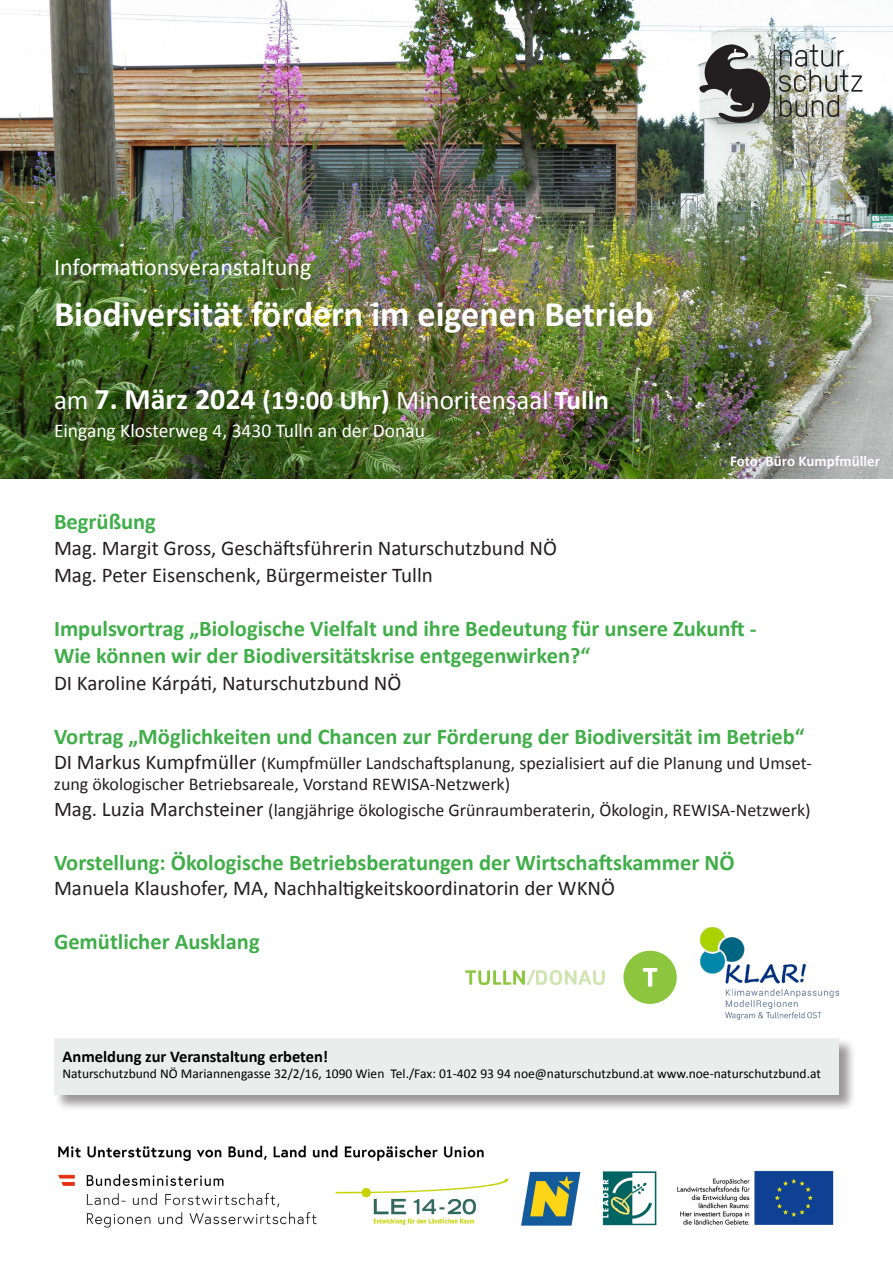
<style>
.page{position:relative;width:893px;height:1263px;background:#fff}
.page>*{position:absolute;margin:0;border:0;box-sizing:border-box;transform-origin:0 0}
.t1{font:700 36px "Calibri";color:#fff}
.t2{font:27px "Calibri";color:#fff}
.t3{font:24px "Calibri";color:#fff}
.t4{font:700 22.5px/27px "Calibri";color:#40ae49}
.t5{font:21px/27px "Calibri";color:#231f20}
.t6{font:19.5px "Calibri";color:#fff}
.t7{font:18px/21.6px "Calibri";color:#231f20}
.t8{font:700 16.5px "Calibri";color:#000}
.t9{font:700 15px "Calibri";color:#fff9ff}
.t10{font:13.5px "Calibri";color:#000}
.s1{font-weight:700;font-size:30px}
.s2{font-weight:700}
.s3{font-size:21px}
</style>
<div class="page">
<img style="left:0;top:0;width:893px;height:478px">
<svg style="left:697px;top:45px;width:73px;height:78px;background:#7c7c7b"></svg>
<img style="left:779px;top:45px;width:83px;height:72px">
<hr style="left:774px;top:45px;width:1px;height:78px;background:#231f20">
<div style="left:54px;top:1038px;width:802px;height:73px;background:#231f20;opacity:.46"></div>
<div style="left:54px;top:1037px;width:785px;height:57px;background:#eaedeb"></div>
<img style="left:58px;top:1145px;width:776px;height:83px">
<div style="left:623px;top:951px;width:54px;height:53px;background:#8bc63e;border-radius:50%"></div>
<svg style="left:643px;top:968px;width:14px;height:19px"></svg>
<svg style="left:465px;top:969px;width:140px;height:16px"></svg>
<img style="left:701px;top:927px;width:137px;height:93px">
<p class="t3" style="left:54px;top:251px;width:259px">Informationsveranstaltung</p>
<h1 class="t1" style="left:54px;top:288px;width:601px">Biodiversität fördern im eigenen Betrieb</h1>
<p class="t2" style="left:54px;top:382px;width:556px">am <span class="s1">7. März 2024</span> <span class="s2">(19:00 Uhr)</span> Minoritensaal <span class="s2">Tulln</span></p>
<p class="t6" style="left:54px;top:417px;width:372px">Eingang Klosterweg 4, 3430 Tulln an der Donau</p>
<p class="t9" style="left:730px;top:450px;width:151px">Foto: Büro Kumpfmüller</p>
<p class="t4" style="left:54px;top:507px;width:103px">Begrüßung</p>
<p class="t5" style="left:54px;top:533px;width:505px">Mag. Margit Gross, Geschäftsführerin Naturschutzbund NÖ<br>Mag. Peter Eisenschenk, Bürgermeister Tulln</p>
<p class="t4" style="left:54px;top:614px;width:704px">Impulsvortrag „Biologische Vielfalt und ihre Bedeutung für unsere Zukunft -<br>Wie können wir der Biodiversitätskrise entgegenwirken?“</p>
<p class="t5" style="left:54px;top:668px;width:349px">DI Karoline Kárpáti, Naturschutzbund NÖ</p>
<p class="t4" style="left:54px;top:722px;width:752px">Vortrag „Möglichkeiten und Chancen zur Förderung der Biodiversität im Betrieb“</p>
<p class="t7" style="left:54px;top:751px;width:759px"><span class="s3">DI Markus Kumpfmüller</span> (Kumpfmüller Landschaftsplanung, spezialisiert auf die Planung und Umset&shy;zung ökologischer Betriebsareale, Vorstand REWISA-Netzwerk)</p>
<p class="t7" style="left:54px;top:798px;width:758px"><span class="s3">Mag. Luzia Marchsteiner</span> (langjährige ökologische Grünraumberaterin, Ökologin, REWISA-Netzwerk)</p>
<p class="t4" style="left:54px;top:848px;width:682px">Vorstellung: Ökologische Betriebsberatungen der Wirtschaftskammer NÖ</p>
<p class="t5" style="left:54px;top:874px;width:563px">Manuela Klaushofer, MA, Nachhaltigkeitskoordinatorin der WKNÖ</p>
<p class="t4" style="left:54px;top:927px;width:207px">Gemütlicher Ausklang</p>
<p class="t8" style="left:63px;top:1045px;width:267px">Anmeldung zur Veranstaltung erbeten!</p>
<p class="t10" style="left:63px;top:1064px;width:760px">Naturschutzbund NÖ Mariannengasse 32/2/16, 1090 Wien Tel./Fax: 01-402 93 94 noe@naturschutzbund.at www.noe-naturschutzbund.at</p>
</div>
